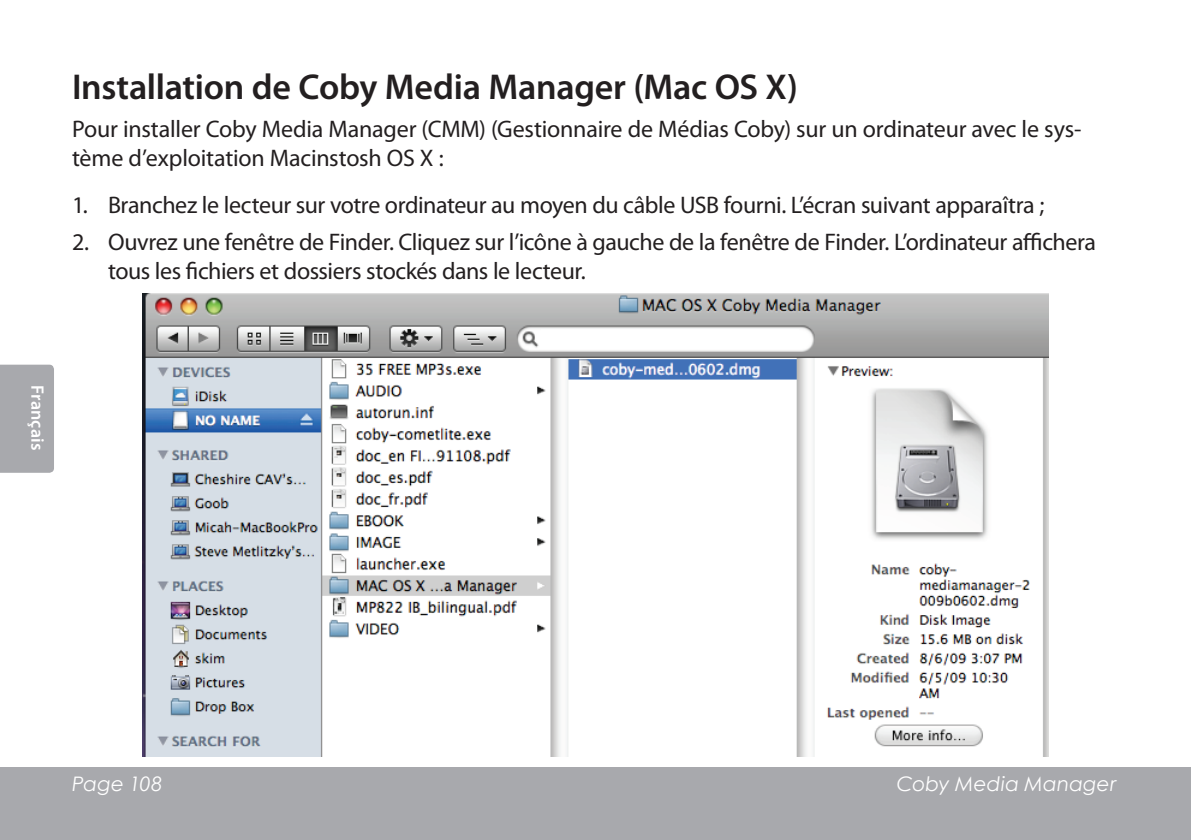
<style>
.page{position:relative;width:1191px;height:840px;background:#fff}
.page>*{position:absolute;margin:0;border:0;box-sizing:border-box;transform-origin:0 0}
.t1{font:600 36px "Myriad Pro";letter-spacing:-.01em;color:#231f20}
.t2{font:24px/28.8px "Myriad Pro";letter-spacing:-.015em;color:#231f20}
.t3{font:italic 20px "Century Gothic";letter-spacing:.01em;color:#fff}
.t4{font:600 18px "Myriad Pro";letter-spacing:.005em;color:#fff}
</style>
<div class="page">
<div style="left:0;top:767px;width:1191px;height:72px;background:#a8a9ad"></div>
<div style="left:0;top:364px;width:54px;height:108px;background:#a8a9ad"></div>
<img style="left:142px;top:293px;width:906px;height:463px">
<h1 class="t1" style="left:72px;top:64px;width:727px">Installation de Coby Media Manager (Mac OS X)</h1>
<p class="t2" style="left:72px;top:114px;width:1011px">Pour installer Coby Media Manager (CMM) (Gestionnaire de Médias Coby) sur un ordinateur avec le sys&shy;tème d’exploitation Macinstosh OS X :</p>
<p class="t2" style="left:72px;top:190px;width:973px">1. Branchez le lecteur sur votre ordinateur au moyen du câble USB fourni. L’écran suivant apparaîtra ;</p>
<p class="t2" style="left:108px;top:227px;width:989px;text-indent:-36px">2. Ouvrez une fenêtre de Finder. Cliquez sur l’icône à gauche de la fenêtre de Finder. L’ordinateur affichera tous les fichiers et dossiers stockés dans le lecteur.</p>
<p class="t4" style="left:49px;top:385px;width:66px;rotate:90deg">Français</p>
<p class="t3" style="left:72px;top:769px;width:92px">Page 108</p>
<p class="t3" style="left:896px;top:769px;width:221px">Coby Media Manager</p>
</div>
